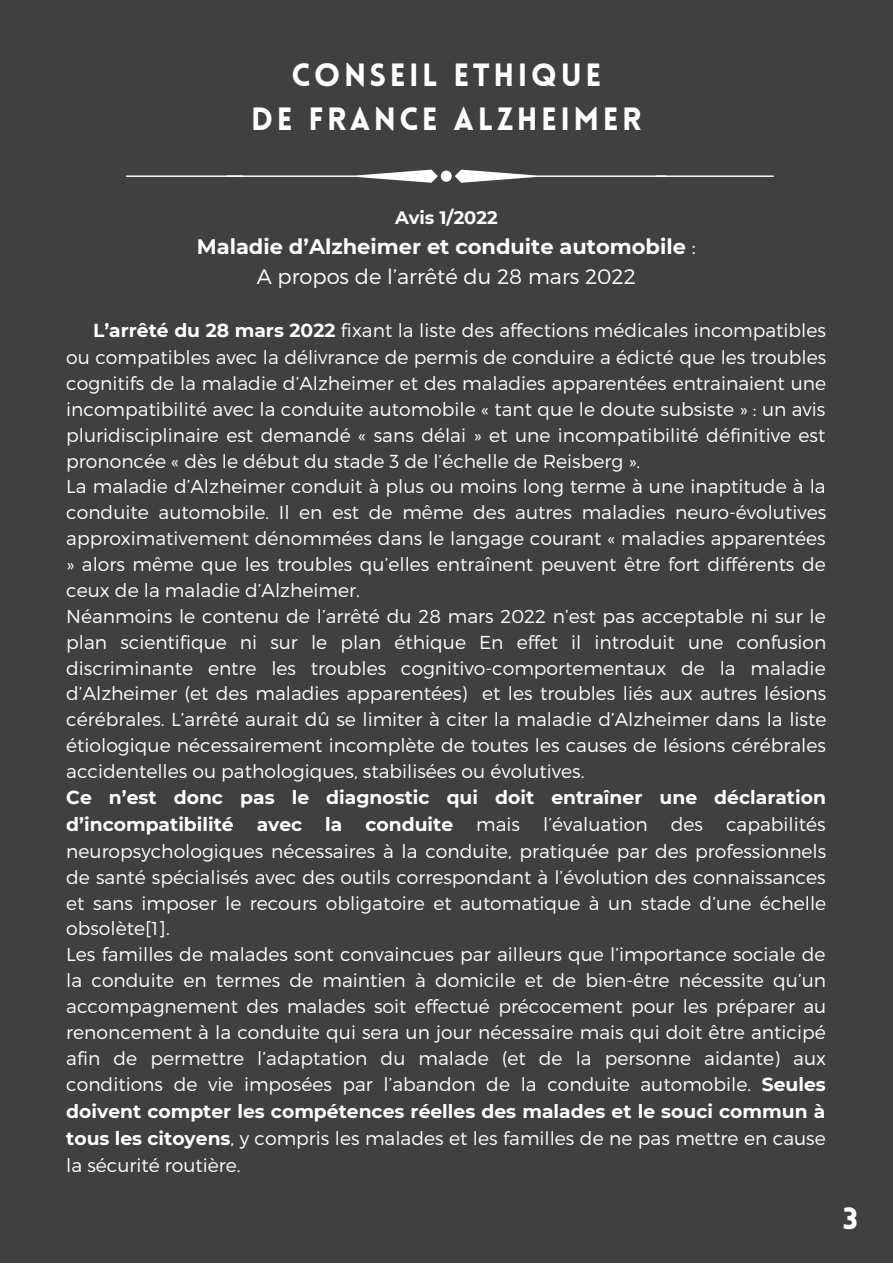
<style>
.page{position:relative;width:893px;height:1264px;background:#fff}
.page>*{position:absolute;margin:0;border:0;box-sizing:border-box;transform-origin:0 0}
.t1{font:900 31.5px/43.8px "Lovelo";letter-spacing:.11em;color:#fff;text-align:center}
.t2{font:900 30px "Lovelo";color:#fff}
.t3{font:700 21px/30.3px "Montserrat";color:#fff;text-align:center}
.t4{font:300 18.75px/26px "Montserrat";color:#fff}
.t5{font:700 18px "Montserrat";color:#fff}
.s1{font-weight:300}
.s2{font-weight:700}
</style>
<div class="page">
<div style="left:0;top:0;width:892px;height:1262px;background:#404040"></div>
<svg style="left:126px;top:170px;width:647px;height:13px"></svg>
<h1 class="t1" style="left:251px;top:56px;width:391px">CONSEIL ETHIQUE<br>DE FRANCE ALZHEIMER</h1>
<p class="t5" style="left:395px;top:206px;width:104px">Avis 1/2022</p>
<p class="t3" style="left:197px;top:231px;width:500px">Maladie d’Alzheimer et conduite automobile <span class="s1">:<br>A propos de l’arrêté du 28 mars 2022</span></p>
<p class="t4" style="left:66px;top:316px;width:761px;text-indent:27px"><span class="s2">L’arrêté du 28 mars 2022</span> fixant la liste des affections médicales incompatibles ou compatibles avec la délivrance de permis de conduire a édicté que les troubles cognitifs de la maladie d’Alzheimer et des maladies apparentées entrainaient une incompatibilité avec la conduite automobile « tant que le doute subsiste » : un avis pluridisciplinaire est demandé « sans délai » et une incompatibilité définitive est prononcée « dès le début du stade 3 de l’échelle de Reisberg ».<br>La maladie d’Alzheimer conduit à plus ou moins long terme à une inaptitude à la conduite automobile. Il en est de même des autres maladies neuro-évolutives approximativement dénommées dans le langage courant « maladies apparentées » alors même que les troubles qu’elles entraînent peuvent être fort différents de ceux de la maladie d’Alzheimer.<br>Néanmoins le contenu de l’arrêté du 28 mars 2022 n’est pas acceptable ni sur le plan scientifique ni sur le plan éthique En effet il introduit une confusion discriminante entre les troubles cognitivo-comportementaux de la maladie d’Alzheimer (et des maladies apparentées) et les troubles liés aux autres lésions cérébrales. L’arrêté aurait dû se limiter à citer la maladie d’Alzheimer dans la liste étiologique nécessairement incomplète de toutes les causes de lésions cérébrales accidentelles ou pathologiques, stabilisées ou évolutives.</p>
<p class="t4" style="left:66px;top:783px;width:761px"><span class="s2">Ce n’est donc pas le diagnostic qui doit entraîner une déclaration d’incompatibilité avec la conduite</span> mais l’évaluation des capabilités neuropsychologiques nécessaires à la conduite, pratiquée par des professionnels de santé spécialisés avec des outils correspondant à l’évolution des connaissances et sans imposer le recours obligatoire et automatique à un stade d’une échelle obsolète[1].<br>Les familles de malades sont convaincues par ailleurs que l’importance sociale de la conduite en termes de maintien à domicile et de bien-être nécessite qu’un accompagnement des malades soit effectué précocement pour les préparer au renoncement à la conduite qui sera un jour nécessaire mais qui doit être anticipé afin de permettre l’adaptation du malade (et de la personne aidante) aux conditions de vie imposées par l’abandon de la conduite automobile. <span class="s2">Seules doivent compter les compétences réelles des malades et le souci commun à tous les citoyens</span>, y compris les malades et les familles de ne pas mettre en cause la sécurité routière.</p>
<h2 class="t2" style="left:842px;top:1206px;width:16px">3</h2>
</div>
